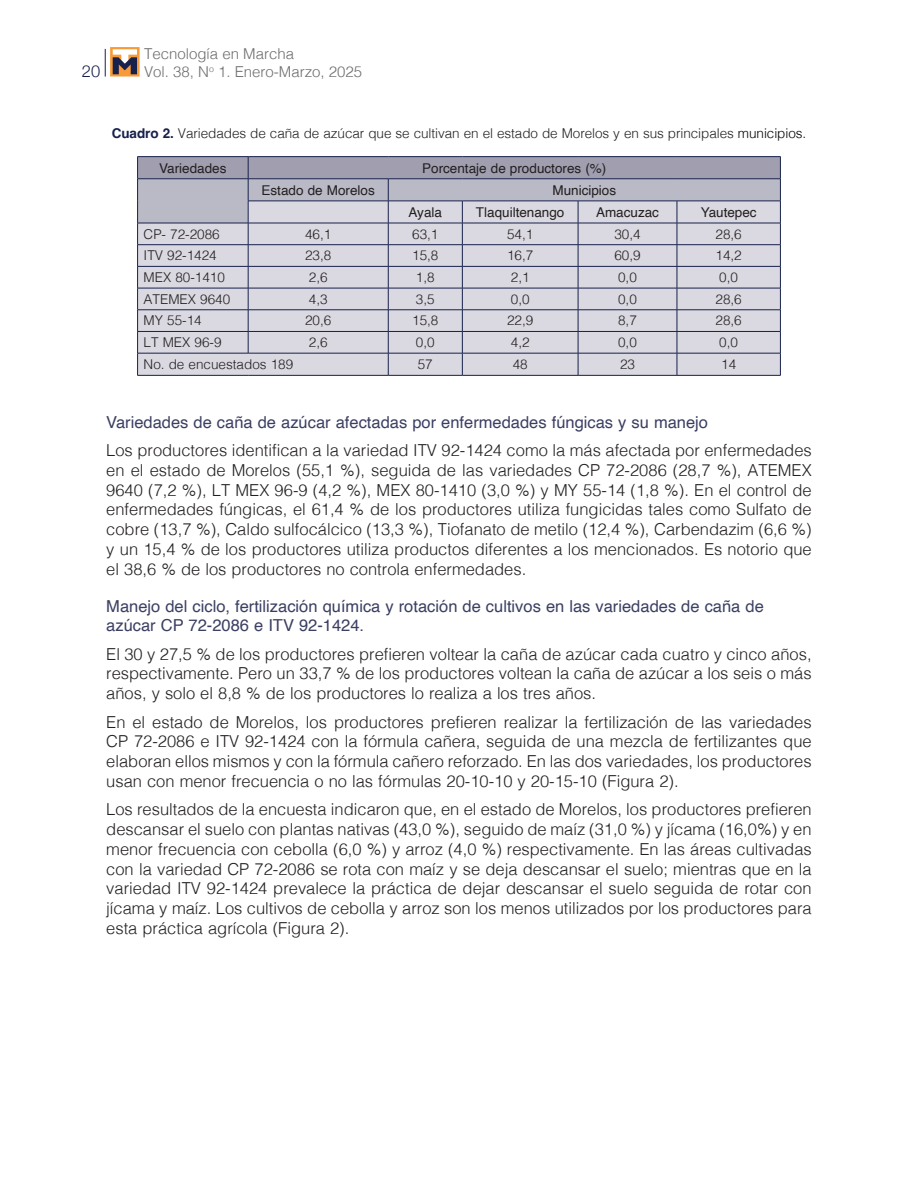
<style>
.page{position:relative;width:918px;height:1188px;background:#fff}
.page>*{position:absolute;margin:0;border:0;box-sizing:border-box;transform-origin:0 0}
.t1{font:300 16.5px/19.8px "Helvetica";color:#231f20;text-align:justify}
.t2{font:16.5px/19.8px "Helvetica";color:#3b3f62}
.t3{font:300 16.5px "Helvetica Neue";color:#17214b}
.t4{font:300 15px/18px "Helvetica";color:#6c6d70}
.t5{font:300 13.5px "Helvetica";color:#231f20}
.t6{font:13.5px "Helvetica";color:#231f20}
.s1{font-weight:700;color:#17214b}
.s2{color:#000001}
</style>
<div class="page">
<svg style="left:105px;top:49px;width:1px;height:28px"></svg>
<svg style="left:110px;top:47px;width:30px;height:30px"></svg>
<svg style="left:113px;top:49px;width:24px;height:25px"></svg>
<hr style="left:137px;top:375px;width:111px;height:1px;background:#17214b">
<hr style="left:248px;top:375px;width:140px;height:1px;background:#17214b">
<hr style="left:388px;top:375px;width:74px;height:1px;background:#17214b">
<hr style="left:462px;top:375px;width:116px;height:1px;background:#17214b">
<hr style="left:578px;top:375px;width:99px;height:1px;background:#17214b">
<hr style="left:677px;top:375px;width:104px;height:1px;background:#17214b">
<hr style="left:137px;top:156px;width:111px;height:1px;background:#17214b">
<hr style="left:248px;top:156px;width:140px;height:1px;background:#17214b">
<hr style="left:388px;top:156px;width:74px;height:1px;background:#17214b">
<hr style="left:462px;top:156px;width:116px;height:1px;background:#17214b">
<hr style="left:578px;top:156px;width:99px;height:1px;background:#17214b">
<hr style="left:677px;top:156px;width:104px;height:1px;background:#17214b">
<svg style="left:137px;top:157px;width:644px;height:218px"></svg>
<hr style="left:137px;top:223px;width:111px;height:1px;background:#17214b">
<p class="t3" style="left:82px;top:57px;width:20px">20</p>
<p class="t4" style="left:144px;top:43px;width:220px">Tecnología en Marcha<br>Vol. 38, N<sup>o</sup> 1. Enero-Marzo, 2025</p>
<p class="t5" style="left:112px;top:121px;width:696px"><span class="s1">Cuadro 2.</span> Variedades de caña de azúcar que se cultivan en el estado de Morelos y en sus principales <span class="s2">municipios.</span></p>
<p class="t6" style="left:159px;top:158px;width:69px">Variedades</p>
<p class="t6" style="left:422px;top:158px;width:186px">Porcentaje de productores (%)</p>
<p class="t6" style="left:262px;top:180px;width:115px">Estado de Morelos</p>
<p class="t6" style="left:552px;top:180px;width:65px">Municipios</p>
<p class="t6" style="left:409px;top:202px;width:35px">Ayala</p>
<p class="t6" style="left:476px;top:202px;width:90px">Tlaquiltenango</p>
<p class="t6" style="left:596px;top:202px;width:65px">Amacuzac</p>
<p class="t6" style="left:701px;top:202px;width:58px">Yautepec</p>
<p class="t5" style="left:144px;top:222px;width:78px">CP- 72-2086</p>
<p class="t5" style="left:305px;top:222px;width:28px">46,1</p>
<p class="t5" style="left:412px;top:222px;width:28px">63,1</p>
<p class="t5" style="left:507px;top:222px;width:28px">54,1</p>
<p class="t5" style="left:614px;top:222px;width:28px">30,4</p>
<p class="t5" style="left:716px;top:222px;width:28px">28,6</p>
<p class="t5" style="left:144px;top:244px;width:75px">ITV 92-1424</p>
<p class="t5" style="left:305px;top:244px;width:28px">23,8</p>
<p class="t5" style="left:412px;top:244px;width:28px">15,8</p>
<p class="t5" style="left:507px;top:244px;width:28px">16,7</p>
<p class="t5" style="left:614px;top:244px;width:28px">60,9</p>
<p class="t5" style="left:716px;top:244px;width:28px">14,2</p>
<p class="t5" style="left:144px;top:266px;width:83px">MEX 80-1410</p>
<p class="t5" style="left:309px;top:266px;width:20px">2,6</p>
<p class="t5" style="left:416px;top:266px;width:20px">1,8</p>
<p class="t5" style="left:511px;top:266px;width:20px">2,1</p>
<p class="t5" style="left:618px;top:266px;width:20px">0,0</p>
<p class="t5" style="left:719px;top:266px;width:20px">0,0</p>
<p class="t5" style="left:144px;top:288px;width:88px">ATEMEX 9640</p>
<p class="t5" style="left:309px;top:288px;width:20px">4,3</p>
<p class="t5" style="left:416px;top:288px;width:20px">3,5</p>
<p class="t5" style="left:511px;top:288px;width:20px">0,0</p>
<p class="t5" style="left:618px;top:288px;width:20px">0,0</p>
<p class="t5" style="left:716px;top:288px;width:28px">28,6</p>
<p class="t5" style="left:144px;top:309px;width:60px">MY 55-14</p>
<p class="t5" style="left:305px;top:309px;width:28px">20,6</p>
<p class="t5" style="left:412px;top:309px;width:28px">15,8</p>
<p class="t5" style="left:507px;top:309px;width:28px">22,9</p>
<p class="t5" style="left:618px;top:309px;width:20px">8,7</p>
<p class="t5" style="left:716px;top:309px;width:28px">28,6</p>
<p class="t5" style="left:144px;top:331px;width:80px">LT MEX 96-9</p>
<p class="t5" style="left:309px;top:331px;width:20px">2,6</p>
<p class="t5" style="left:416px;top:331px;width:20px">0,0</p>
<p class="t5" style="left:511px;top:331px;width:20px">4,2</p>
<p class="t5" style="left:618px;top:331px;width:20px">0,0</p>
<p class="t5" style="left:719px;top:331px;width:20px">0,0</p>
<p class="t5" style="left:144px;top:353px;width:151px">No. de encuestados 189</p>
<p class="t5" style="left:418px;top:353px;width:17px">57</p>
<p class="t5" style="left:513px;top:353px;width:17px">48</p>
<p class="t5" style="left:620px;top:353px;width:17px">23</p>
<p class="t5" style="left:721px;top:353px;width:17px">14</p>
<p class="t2" style="left:106px;top:412px;width:603px">Variedades de caña de azúcar afectadas por enfermedades fúngicas y su manejo</p>
<p class="t1" style="left:106px;top:439px;width:707px">Los productores identifican a la variedad ITV 92-1424 como la más afectada por enfermedades en el estado de Morelos (55,1 %), seguida de las variedades CP 72-2086 (28,7 %), ATEMEX 9640 (7,2 %), LT MEX 96-9 (4,2 %), MEX 80-1410 (3,0 %) y MY 55-14 (1,8 %). En el control de enfermedades fúngicas, el 61,4 % de los productores utiliza fungicidas tales como Sulfato de cobre (13,7 %), Caldo sulfocálcico (13,3 %), Tiofanato de metilo (12,4 %), Carbendazim (6,6 %) y un 15,4 % de los productores utiliza productos diferentes a los mencionados. Es notorio que el 38,6 % de los productores no controla enfermedades.</p>
<p class="t2" style="left:106px;top:596px;width:659px">Manejo del ciclo, fertilización química y rotación de cultivos en las variedades de caña de azúcar CP 72-2086 e ITV 92-1424.</p>
<p class="t1" style="left:106px;top:643px;width:707px">El 30 y 27,5 % de los productores prefieren voltear la caña de azúcar cada cuatro y cinco años, respectivamente. Pero un 33,7 % de los productores voltean la caña de azúcar a los seis o más años, y solo el 8,8 % de los productores lo realiza a los tres años.</p>
<p class="t1" style="left:106px;top:711px;width:707px">En el estado de Morelos, los productores prefieren realizar la fertilización de las variedades CP 72-2086 e ITV 92-1424 con la fórmula cañera, seguida de una mezcla de fertilizantes que elaboran ellos mismos y con la fórmula cañero reforzado. En las dos variedades, los productores usan con menor frecuencia o no las fórmulas 20-10-10 y 20-15-10 (Figura 2).</p>
<p class="t1" style="left:106px;top:798px;width:707px">Los resultados de la encuesta indicaron que, en el estado de Morelos, los productores prefieren descansar el suelo con plantas nativas (43,0 %), seguido de maíz (31,0 %) y jícama (16,0%) y en menor frecuencia con cebolla (6,0 %) y arroz (4,0 %) respectivamente. En las áreas cultivadas con la variedad CP 72-2086 se rota con maíz y se deja descansar el suelo; mientras que en la variedad ITV 92-1424 prevalece la práctica de dejar descansar el suelo seguida de rotar con jícama y maíz. Los cultivos de cebolla y arroz son los menos utilizados por los productores para esta práctica agrícola (Figura 2).</p>
</div>
